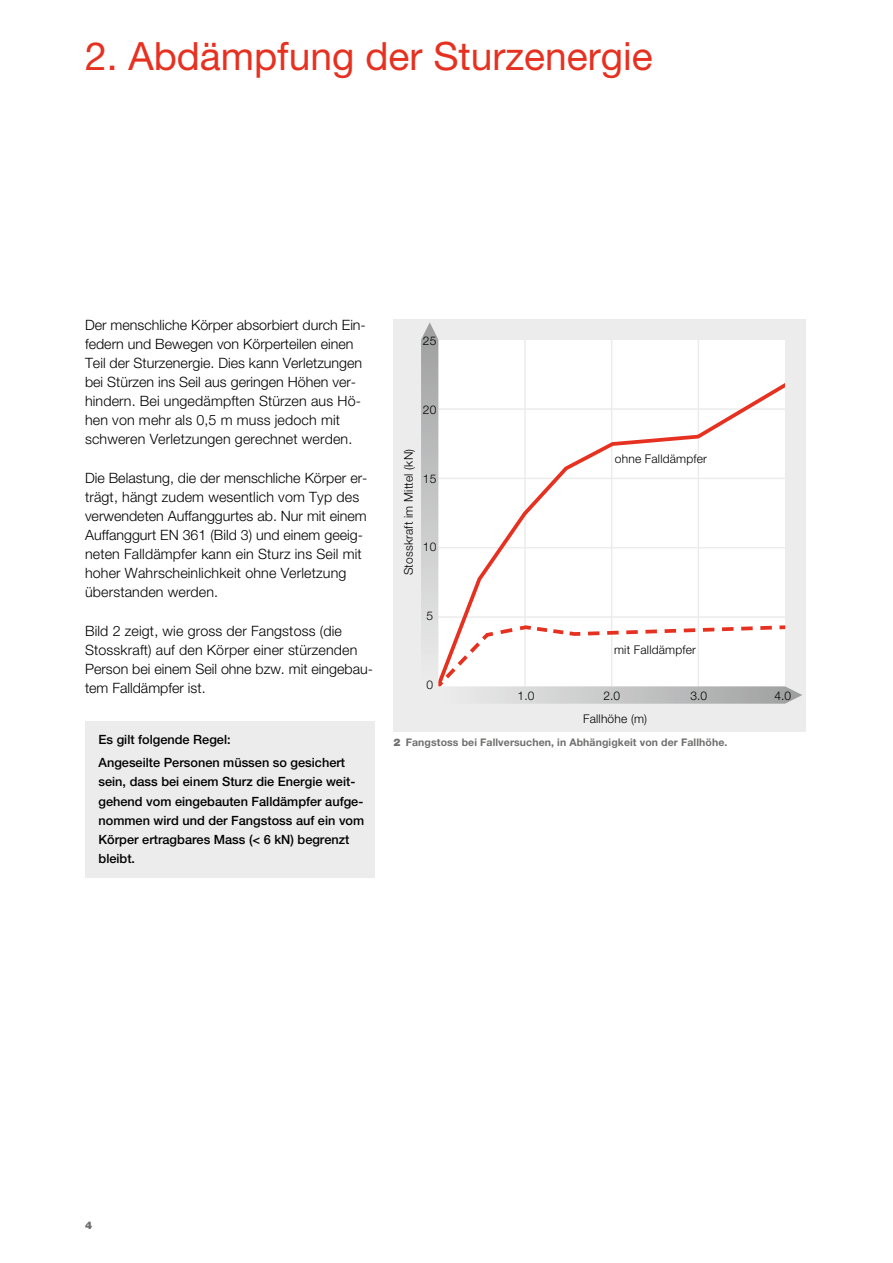
<style>
.page{position:relative;width:893px;height:1263px;background:#fff}
.page>*{position:absolute;margin:0;border:0;box-sizing:border-box;transform-origin:0 0}
.kap_überschrift_suva{font:39px "Helvetica Neue LT Std";color:#e63121}
.GT_light{font:300 14.25px/19.2px "Helvetica Neue LT Std";color:#000}
.A4_Kastentext_stumpf{font:500 12.75px/19.2px "Helvetica Neue LT Std";color:#000}
.t1{font:300 12px "Helvetica Neue LT Std";letter-spacing:.015em;color:#000}
.bildlegenden_ziffer{font:700 10.5px "Helvetica Neue LT Std";letter-spacing:.01em;color:#6f6f6e}
.pagina{font:900 10.5px "Helvetica Neue LT Std";color:#6f6f6e}
.s1{font-weight:900}
</style>
<div class="page">
<div style="left:85px;top:721px;width:289px;height:157px;background:#ececed"></div>
<div style="left:393px;top:319px;width:413px;height:412px;background:#ececed"></div>
<svg style="left:421px;top:322px;width:381px;height:382px;background:#f7f4f3"></svg>
<div style="left:785px;top:340px;width:21px;height:69px;background:#ececed"></div>
<p class="kap_überschrift_suva" style="left:85px;top:33px;width:569px">2. Abdämpfung der Sturzenergie</p>
<p class="GT_light" style="left:85px;top:315px;width:282px">Der menschliche Körper absorbiert durch Ein&shy;federn und Bewegen von Körperteilen einen Teil der Sturzenergie. Dies kann Verletzungen bei Stürzen ins Seil aus geringen Höhen ver&shy;hindern. Bei ungedämpften Stürzen aus Hö&shy;hen von mehr als 0,5 m muss jedoch mit schweren Verletzungen gerechnet werden.</p>
<p class="GT_light" style="left:85px;top:468px;width:284px">Die Belastung, die der menschliche Körper er&shy;trägt, hängt zudem wesentlich vom Typ des verwendeten Auffanggurtes ab. Nur mit einem Auffanggurt EN 361 (Bild 3) und einem geeig&shy;neten Falldämpfer kann ein Sturz ins Seil mit hoher Wahrscheinlichkeit ohne Verletzung überstanden werden.</p>
<p class="GT_light" style="left:85px;top:621px;width:289px">Bild 2 zeigt, wie gross der Fangstoss (die Stosskraft) auf den Körper einer stürzenden Person bei einem Seil ohne bzw. mit eingebau&shy;tem Falldämpfer ist.</p>
<p class="A4_Kastentext_stumpf" style="left:99px;top:730px;width:134px">Es gilt folgende Regel:</p>
<p class="A4_Kastentext_stumpf" style="left:99px;top:753px;width:267px">Angeseilte Personen müssen so gesichert sein, dass bei einem Sturz die Energie weit&shy;gehend vom eingebauten Falldämpfer aufge&shy;nommen wird und der Fangstoss auf ein vom Körper ertragbares Mass (&lt; 6 kN) begrenzt bleibt.</p>
<p class="t1" style="left:423px;top:334px;width:15px">25</p>
<p class="t1" style="left:423px;top:402px;width:15px">20</p>
<p class="t1" style="left:401px;top:575px;width:128px;rotate:-90deg">Stosskraft im Mittel (kN)</p>
<p class="t1" style="left:615px;top:451px;width:94px">ohne Falldämpfer</p>
<p class="t1" style="left:423px;top:471px;width:15px">15</p>
<p class="t1" style="left:423px;top:540px;width:15px">10</p>
<p class="t1" style="left:426px;top:608px;width:8px">5</p>
<p class="t1" style="left:426px;top:677px;width:8px">0</p>
<p class="t1" style="left:614px;top:642px;width:83px">mit Falldämpfer</p>
<p class="t1" style="left:518px;top:688px;width:18px">1.0</p>
<p class="t1" style="left:603px;top:688px;width:18px">2.0</p>
<p class="t1" style="left:690px;top:688px;width:18px">3.0</p>
<p class="t1" style="left:774px;top:688px;width:18px">4.0</p>
<p class="t1" style="left:583px;top:711px;width:65px">Fallhöhe (m)</p>
<p class="bildlegenden_ziffer" style="left:393px;top:736px;width:336px"><span class="s1">2</span> Fangstoss bei Fallversuchen, in Abhängigkeit von der Fallhöhe.</p>
<p class="pagina" style="left:85px;top:1219px;width:9px">4</p>
</div>
